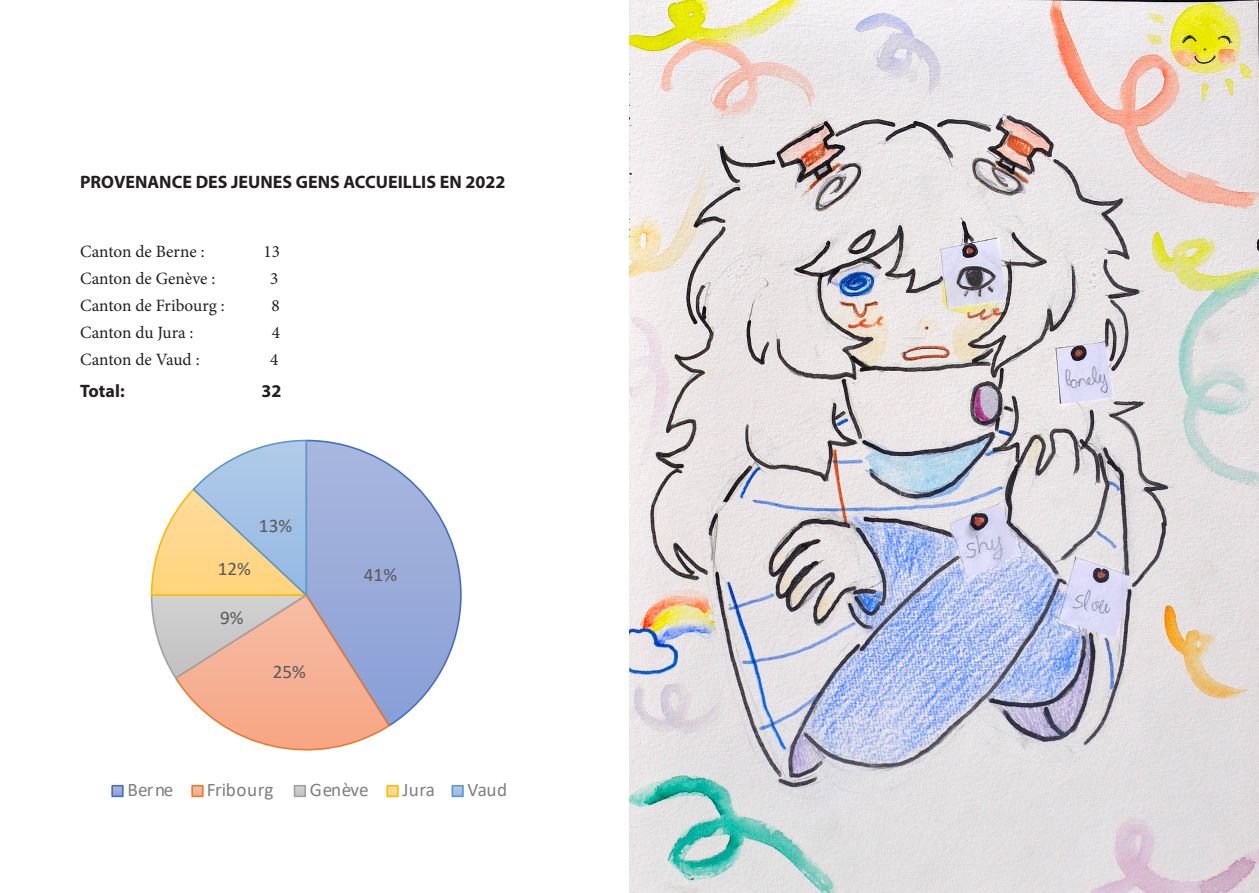
<style>
.page{position:relative;width:1259px;height:893px;background:#fff}
.page>*{position:absolute;margin:0;border:0;box-sizing:border-box;transform-origin:0 0}
.t1{font:19.2px "Calibri";letter-spacing:-.005em;color:#7f7f7f}
.t2{font:19.2px "Calibri";color:#595959}
.t3{font:700 18px "Myriad Pro";color:#231f20}
.t4{font:17.25px "Minion Pro";letter-spacing:-.005em;color:#231f20}
</style>
<div class="page">
<svg style="left:111px;top:439px;width:353px;height:359px"></svg>
<img style="left:629px;top:0;width:630px;height:893px">
<p class="t3" style="left:80px;top:170px;width:427px">PROVENANCE DES JEUNES GENS ACCUEILLIS EN 2022</p>
<p class="t4" style="left:80px;top:240px;width:126px">Canton de Berne :</p>
<p class="t4" style="left:263px;top:240px;width:18px">13</p>
<p class="t4" style="left:80px;top:267px;width:137px">Canton de Genève :</p>
<p class="t4" style="left:270px;top:267px;width:10px">3</p>
<p class="t4" style="left:80px;top:294px;width:146px">Canton de Fribourg :</p>
<p class="t4" style="left:272px;top:294px;width:10px">8</p>
<p class="t4" style="left:80px;top:321px;width:115px">Canton du Jura :</p>
<p class="t4" style="left:272px;top:321px;width:10px">4</p>
<p class="t4" style="left:80px;top:348px;width:121px">Canton de Vaud :</p>
<p class="t4" style="left:270px;top:348px;width:10px">4</p>
<p class="t3" style="left:80px;top:380px;width:46px">Total:</p>
<p class="t3" style="left:261px;top:380px;width:21px">32</p>
<p class="t2" style="left:259px;top:512px;width:35px">13%</p>
<p class="t2" style="left:218px;top:555px;width:35px">12%</p>
<p class="t2" style="left:220px;top:604px;width:25px">9%</p>
<p class="t2" style="left:273px;top:658px;width:35px">25%</p>
<p class="t2" style="left:364px;top:561px;width:35px">41%</p>
<p class="t1" style="left:128px;top:777px;width:47px">Berne</p>
<p class="t1" style="left:207px;top:777px;width:68px">Fribourg</p>
<p class="t1" style="left:310px;top:777px;width:60px">Genève</p>
<p class="t1" style="left:402px;top:777px;width:34px">Jura</p>
<p class="t1" style="left:467px;top:777px;width:41px">Vaud</p>
</div>
